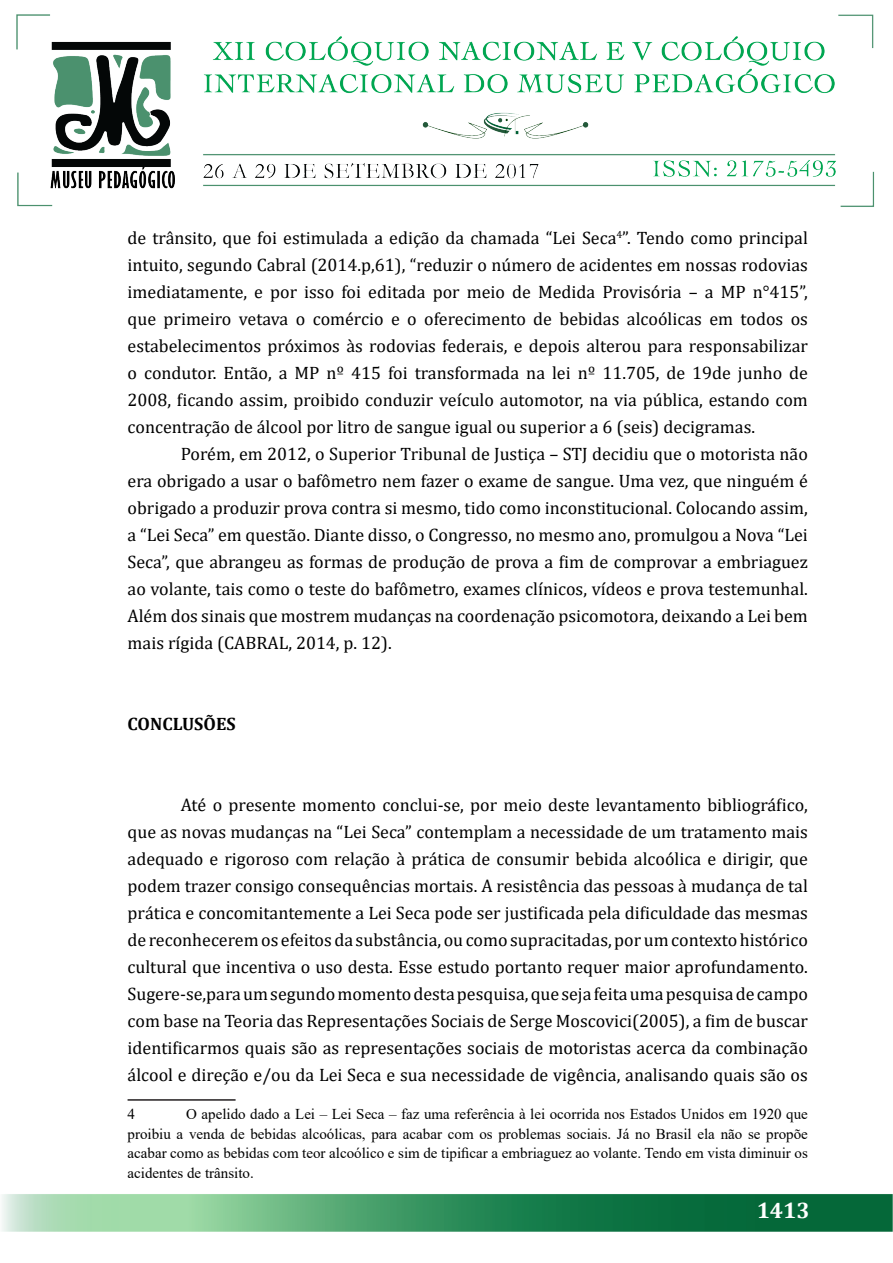
<style>
.page{position:relative;width:893px;height:1263px;background:#fff}
.page>*{position:absolute;margin:0;border:0;box-sizing:border-box;transform-origin:0 0}
.t1{font:700 22.5px "Cambria";color:#fff}
.t2{font:18px/27px "Cambria";color:#000;text-align:justify}
.t3{font:700 18px "Cambria";color:#000}
.t4{font:15px/19.5px "Times New Roman";color:#000;text-align:justify}
</style>
<div class="page">
<img style="left:2px;top:14px;width:890px;height:1218px">
<hr style="left:128px;top:1099px;width:108px;height:2px;background:#231f20">
<p class="t2" style="left:128px;top:224px;width:682px">de trânsito, que foi estimulada a edição da chamada “Lei Seca<sup>4</sup>”. Tendo como principal intuito, segundo Cabral (2014.p,61), “reduzir o número de acidentes em nossas rodovias imediatamente, e por isso foi editada por meio de Medida Provisória – a MP n°415”, que primeiro vetava o comércio e o oferecimento de bebidas alcoólicas em todos os estabelecimentos próximos às rodovias federais, e depois alterou para responsabilizar o condutor. Então, a MP nº 415 foi transformada na lei nº 11.705, de 19de junho de 2008, ficando assim, proibido conduzir veículo automotor, na via pública, estando com concentração de álcool por litro de sangue igual ou superior a 6 (seis) decigramas.</p>
<p class="t2" style="left:128px;top:440px;width:682px;text-indent:53px">Porém, em 2012, o Superior Tribunal de Justiça – STJ decidiu que o motorista não era obrigado a usar o bafômetro nem fazer o exame de sangue. Uma vez, que ninguém é obrigado a produzir prova contra si mesmo, tido como inconstitucional. Colocando assim, a “Lei Seca” em questão. Diante disso, o Congresso, no mesmo ano, promulgou a Nova “Lei Seca”, que abrangeu as formas de produção de prova a fim de comprovar a embriaguez ao volante, tais como o teste do bafômetro, exames clínicos, vídeos e prova testemunhal.<br>Além dos sinais que mostrem mudanças na coordenação psicomotora, deixando a Lei bem mais rígida (CABRAL, 2014, p. 12).</p>
<p class="t3" style="left:128px;top:711px;width:110px">CONCLUSÕES</p>
<p class="t2" style="left:128px;top:791px;width:682px;text-indent:53px">Até o presente momento conclui-se, por meio deste levantamento bibliográfico, que as novas mudanças na “Lei Seca” contemplam a necessidade de um tratamento mais adequado e rigoroso com relação à prática de consumir bebida alcoólica e dirigir, que podem trazer consigo consequências mortais. A resistência das pessoas à mudança de tal prática e concomitantemente a Lei Seca pode ser justificada pela dificuldade das mesmas de reconhecerem os efeitos da substância, ou como supracitadas, por um contexto histórico cultural que incentiva o uso desta. Esse estudo portanto requer maior aprofundamento.<br>Sugere-se,para um segundo momento desta pesquisa, que seja feita uma pesquisa de campo com base na Teoria das Representações Sociais de Serge Moscovici(2005), a fim de buscar identificarmos quais são as representações sociais de motoristas acerca da combinação álcool e direção e/ou da Lei Seca e sua necessidade de vigência, analisando quais são os</p>
<p class="t4" style="left:128px;top:1104px;width:9px">4</p>
<p class="t4" style="left:128px;top:1104px;width:682px;text-indent:59px">O apelido dado a Lei – Lei Seca – faz uma referência à lei ocorrida nos Estados Unidos em 1920 que proibiu a venda de bebidas alcoólicas, para acabar com os problemas sociais. Já no Brasil ela não se propõe acabar como as bebidas com teor alcoólico e sim de tipificar a embriaguez ao volante. Tendo em vista diminuir os acidentes de trânsito.</p>
<p class="t1" style="left:757px;top:1195px;width:55px">1413</p>
</div>
